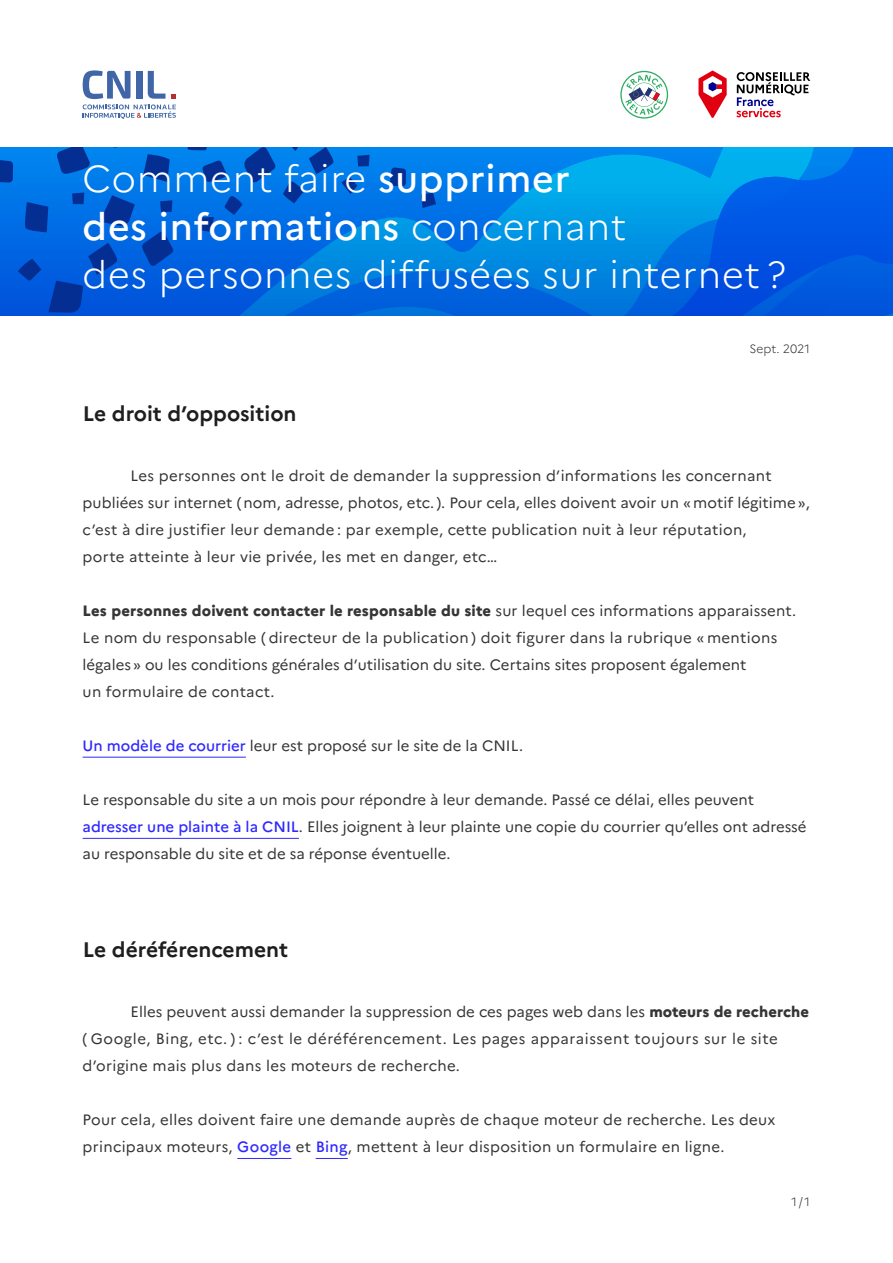
<style>
.page{position:relative;width:893px;height:1263px;background:#fff}
.page>*{position:absolute;margin:0;border:0;box-sizing:border-box;transform-origin:0 0}
.t1{font:300 37.5px/48px "Marianne";letter-spacing:.02em;color:#fff}
.t2{font:700 21px "Marianne";color:#1e1e1e}
.t3{font:15px/27px "Marianne";letter-spacing:.01em;color:#353535}
.t4{font:300 12px "Marianne";letter-spacing:-.005em;color:#353535}
.s1{font-weight:500}
.s2{font-weight:800}
.s3{font-weight:500;color:#2f29ff}
</style>
<div class="page">
<svg style="left:0;top:147px;width:893px;height:169px;background:#0074e4"></svg>
<svg style="left:390px;top:167px;width:16px;height:19px"></svg>
<svg style="left:224px;top:196px;width:18px;height:19px"></svg>
<svg style="left:341px;top:177px;width:16px;height:17px"></svg>
<svg style="left:198px;top:217px;width:16px;height:15px"></svg>
<svg style="left:357px;top:155px;width:13px;height:11px"></svg>
<svg style="left:283px;top:181px;width:21px;height:22px"></svg>
<svg style="left:284px;top:147px;width:51px;height:27px"></svg>
<svg style="left:202px;top:160px;width:25px;height:22px"></svg>
<svg style="left:24px;top:202px;width:24px;height:30px"></svg>
<svg style="left:143px;top:154px;width:27px;height:28px"></svg>
<svg style="left:188px;top:147px;width:19px;height:3px"></svg>
<svg style="left:421px;top:192px;width:15px;height:16px"></svg>
<svg style="left:48px;top:281px;width:35px;height:32px"></svg>
<svg style="left:57px;top:147px;width:70px;height:27px;background:#0164cd"></svg>
<svg style="left:0;top:160px;width:13px;height:23px"></svg>
<svg style="left:243px;top:147px;width:33px;height:36px"></svg>
<svg style="left:72px;top:192px;width:102px;height:83px;background:#015bd0"></svg>
<svg style="left:18px;top:259px;width:23px;height:22px"></svg>
<hr style="left:83px;top:757px;width:163px;height:1px;background:#2f29ff">
<hr style="left:83px;top:838px;width:216px;height:1px;background:#2f29ff">
<hr style="left:237px;top:1158px;width:54px;height:1px;background:#2f29ff">
<hr style="left:316px;top:1158px;width:32px;height:1px;background:#2f29ff">
<svg style="left:83px;top:70px;width:93px;height:49px"></svg>
<svg style="left:698px;top:70px;width:29px;height:48px"></svg>
<svg style="left:736px;top:72px;width:74px;height:45px"></svg>
<svg style="left:620px;top:71px;width:48px;height:48px"></svg>
<h1 class="t1" style="left:83px;top:152px;width:704px">Comment faire <span class="s1">supprimer<br>des informations</span> concernant<br>des personnes diffusées sur internet ?</h1>
<h2 class="t2" style="left:83px;top:397px;width:215px">Le droit d’opposition</h2>
<p class="t4" style="left:749px;top:340px;width:62px">Sept. 2021</p>
<p class="t3" style="left:83px;top:460px;width:729px;text-indent:48px">Les personnes ont le droit de demander la suppression d’informations les concernant publiées sur internet ( nom, adresse, photos, etc. ). Pour cela, elles doivent avoir un « motif légitime », c’est à dire justifier leur demande : par exemple, cette publication nuit à leur réputation,<br>porte atteinte à leur vie privée, les met en danger, etc…</p>
<p class="t3" style="left:83px;top:596px;width:715px"><span class="s2">Les personnes doivent contacter le responsable du site</span> sur lequel ces informations apparaissent.<br>Le nom du responsable ( directeur de la publication ) doit figurer dans la rubrique « mentions légales » ou les conditions générales d’utilisation du site. Certains sites proposent également<br>un formulaire de contact.</p>
<p class="t3" style="left:83px;top:731px;width:442px"><span class="s3">Un modèle de courrier</span> leur est proposé sur le site de la CNIL.</p>
<p class="t3" style="left:83px;top:785px;width:725px">Le responsable du site a un mois pour répondre à leur demande. Passé ce délai, elles peuvent <span class="s3">adresser une plainte à la CNIL</span>. Elles joignent à leur plainte une copie du courrier qu’elles ont adressé au responsable du site et de sa réponse éventuelle.</p>
<h2 class="t2" style="left:83px;top:933px;width:207px">Le déréférencement</h2>
<p class="t3" style="left:83px;top:997px;width:728px;text-indent:48px">Elles peuvent aussi demander la suppression de ces pages web dans les <span class="s2">moteurs de recherche </span>( Google, Bing, etc. ) : c’est le déréférencement. Les pages apparaissent toujours sur le site d’origine mais plus dans les moteurs de recherche.</p>
<p class="t3" style="left:83px;top:1105px;width:694px">Pour cela, elles doivent faire une demande auprès de chaque moteur de recherche. Les deux principaux moteurs, <span class="s3">Google</span> et <span class="s3">Bing</span>, mettent à leur disposition un formulaire en ligne.</p>
<p class="t4" style="left:791px;top:1192px;width:20px">1 / 1</p>
</div>
